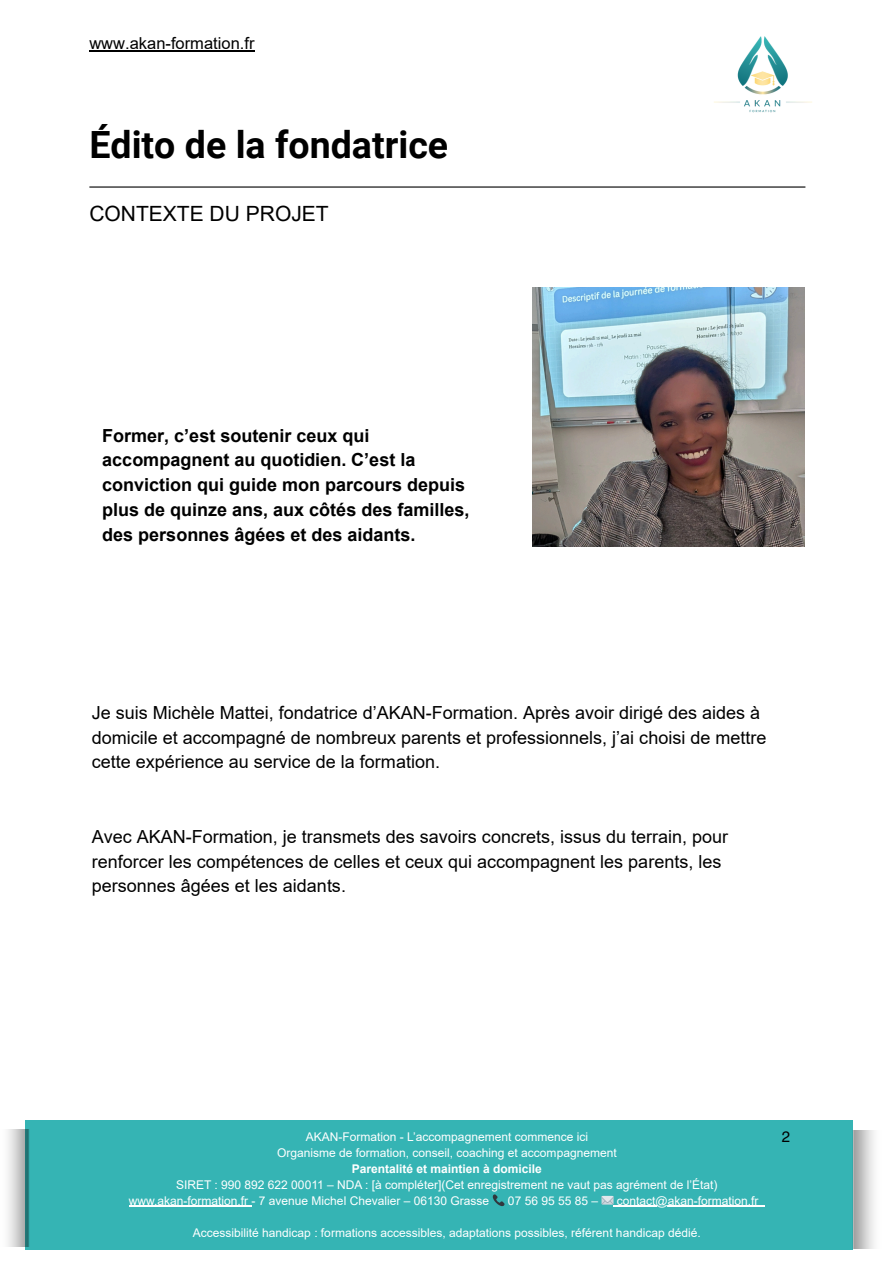
<style>
.page{position:relative;width:894px;height:1264px;background:#fff}
.page>*{position:absolute;margin:0;border:0;box-sizing:border-box;transform-origin:0 0}
.t1{font:700 37.5px "Roboto";color:#000}
.t2{font:21px "Arial";color:#000}
.t3{font:18px/24.8px "Arial";color:#000}
.t4{font:700 18px/24.8px "Arial";color:#000}
.t5{font:16.5px "Arial";color:#000}
.t6{font:15px "Helios";color:#000}
.t7{font:12px/16px "Arial";color:#fff}
.t8{font:700 12px "Arial";color:#fff}
</style>
<div class="page">
<hr style="left:89px;top:186px;width:716px;height:2px;background:#000">
<img style="left:532px;top:287px;width:272px;height:259px">
<hr style="left:89px;top:50px;width:165px;height:1px;background:#000">
<div style="left:25px;top:1119px;width:827px;height:130px;background:#35b4b4"></div>
<img style="left:714px;top:36px;width:98px;height:77px">
<hr style="left:129px;top:1205px;width:122px;height:1px;background:#fff">
<hr style="left:613px;top:1205px;width:152px;height:1px;background:#fff">
<img style="left:852px;top:1130px;width:22px;height:117px">
<img style="left:8px;top:1129px;width:21px;height:117px">
<h3 class="t5" style="left:89px;top:34px;width:166px">www.akan-formation.fr</h3>
<h1 class="t1" style="left:89px;top:123px;width:360px">Édito de la fondatrice</h1>
<h2 class="t2" style="left:89px;top:202px;width:241px">CONTEXTE DU PROJET</h2>
<h3 class="t4" style="left:102px;top:423px;width:368px">Former, c’est soutenir ceux qui accompagnent au quotidien. C’est la conviction qui guide mon parcours depuis plus de quinze ans, aux côtés des familles, des personnes âgées et des aidants.</h3>
<h3 class="t3" style="left:92px;top:700px;width:676px">Je suis Michèle Mattei, fondatrice d’AKAN-Formation. Après avoir dirigé des aides à domicile et accompagné de nombreux parents et professionnels, j’ai choisi de mettre cette expérience au service de la formation.</h3>
<h3 class="t3" style="left:92px;top:824px;width:638px">Avec AKAN-Formation, je transmets des savoirs concrets, issus du terrain, pour renforcer les compétences de celles et ceux qui accompagnent les parents, les personnes âgées et les aidants.</h3>
<p class="t7" style="left:306px;top:1128px;width:284px">AKAN-Formation - L’accompagnement commence ici</p>
<p class="t6" style="left:781px;top:1127px;width:10px">2</p>
<p class="t7" style="left:277px;top:1144px;width:341px">Organisme de formation, conseil, coaching et accompagnement</p>
<p class="t8" style="left:352px;top:1161px;width:191px">Parentalité et maintien à domicile</p>
<p class="t7" style="left:129px;top:1176px;width:590px;text-indent:47px">SIRET : 990 892 622 00011 – NDA : [à compléter](Cet enregistrement ne vaut pas agrément de l’État) www.akan-formation.fr - 7 avenue Michel Chevalier – 06130 Grasse</p>
<p class="t7" style="left:508px;top:1192px;width:92px">07 56 95 55 85 –</p>
<p class="t7" style="left:616px;top:1192px;width:143px">contact@akan-formation.fr</p>
<p class="t7" style="left:193px;top:1224px;width:509px">Accessibilité handicap : formations accessibles, adaptations possibles, référent handicap dédié.</p>
</div>
